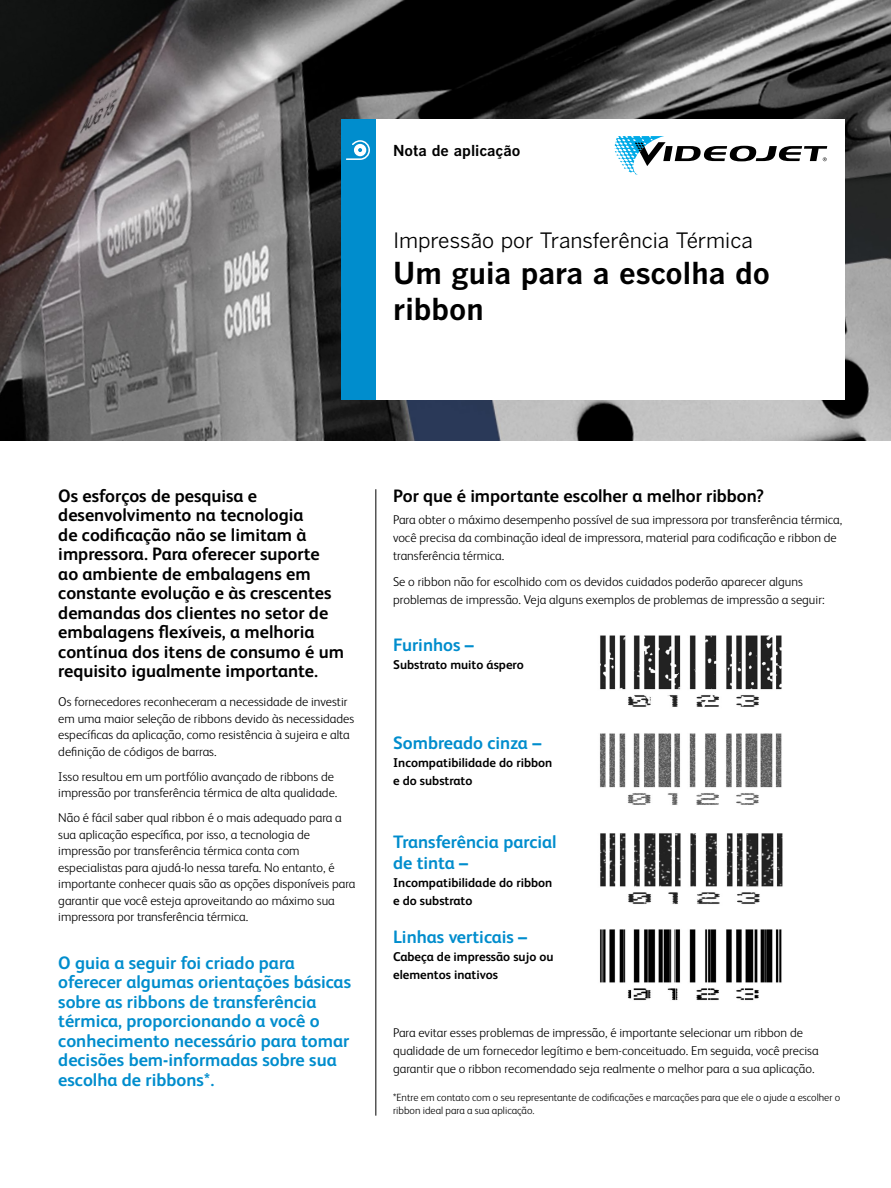
<style>
.page{position:relative;width:891px;height:1188px;background:#fff}
.page>*{position:absolute;margin:0;border:0;box-sizing:border-box;transform-origin:0 0}
.t1{font:30px/36px "Benton Got Bol";color:#000}
.t2{font:21px "Benton Got Reg";letter-spacing:-.005em;color:#000}
.t3{font:700 18px/19.5px "FS Albert";color:#000}
.t4{font:700 18px/19.5px "FS Albert";color:#008dcd}
.t5{font:15px "Benton Got Bol";color:#000}
.t6{font:300 12.75px/16.5px "FS Albert";color:#000}
.t7{font:700 12.75px/18px "FS Albert";color:#000}
.t8{font:300 10.5px/13.5px "FS Albert";color:#000}
</style>
<div class="page">
<img style="left:0;top:0;width:891px;height:441px">
<div style="left:376px;top:119px;width:469px;height:281px;background:#fff"></div>
<div style="left:341px;top:119px;width:35px;height:281px;background:#008dcd"></div>
<svg style="left:615px;top:136px;width:212px;height:39px"></svg>
<svg style="left:346px;top:140px;width:24px;height:20px"></svg>
<img style="left:600px;top:635px;width:182px;height:72px">
<img style="left:600px;top:733px;width:182px;height:72px">
<img style="left:600px;top:833px;width:183px;height:71px">
<img style="left:599px;top:929px;width:183px;height:72px">
<hr style="left:375px;top:489px;width:1px;height:627px;background:#000">
<p class="t5" style="left:393px;top:141px;width:129px">Nota de aplicação</p>
<h2 class="t2" style="left:393px;top:227px;width:361px">Impressão por Transferência Térmica</h2>
<h1 class="t1" style="left:393px;top:254px;width:378px">Um guia para a escolha do ribbon</h1>
<p class="t3" style="left:58px;top:486px;width:287px">Os esforços de pesquisa e desenvolvimento na tecnologia<br>de codificação não se limitam à impressora. Para oferecer suporte ao ambiente de embalagens em constante evolução e às crescentes demandas dos clientes no setor de embalagens flexíveis, a melhoria contínua dos itens de consumo é um requisito igualmente importante.</p>
<p class="t6" style="left:58px;top:694px;width:297px">Os fornecedores reconheceram a necessidade de investir em uma maior seleção de ribbons devido às necessidades específicas da aplicação, como resistência à sujeira e alta definição de códigos de barras.</p>
<p class="t6" style="left:58px;top:768px;width:281px">Isso resultou em um portfólio avançado de ribbons de impressão por transferência térmica de alta qualidade.</p>
<p class="t6" style="left:58px;top:810px;width:299px">Não é fácil saber qual ribbon é o mais adequado para a sua aplicação específica, por isso, a tecnologia de impressão por transferência térmica conta com especialistas para ajudá-lo nessa tarefa. No entanto, é importante conhecer quais são as opções disponíveis para garantir que você esteja aproveitando ao máximo sua impressora por transferência térmica.</p>
<h3 class="t4" style="left:58px;top:953px;width:294px">O guia a seguir foi criado para oferecer algumas orientações básicas sobre as ribbons de transferência térmica, proporcionando a você o conhecimento necessário para tomar decisões bem-informadas sobre sua escolha de ribbons*.</h3>
<h3 class="t3" style="left:393px;top:486px;width:373px">Por que é importante escolher a melhor ribbon?</h3>
<p class="t6" style="left:393px;top:510px;width:451px;line-height:18px">Para obter o máximo desempenho possível de sua impressora por transferência térmica, você precisa da combinação ideal de impressora, material para codificação e ribbon de transferência térmica.</p>
<p class="t6" style="left:393px;top:573px;width:433px;line-height:18px">Se o ribbon não for escolhido com os devidos cuidados poderão aparecer alguns problemas de impressão. Veja alguns exemplos de problemas de impressão a seguir:</p>
<h3 class="t4" style="left:393px;top:635px;width:82px">Furinhos –</h3>
<p class="t7" style="left:393px;top:655px;width:132px">Substrato muito áspero</p>
<h3 class="t4" style="left:393px;top:733px;width:150px">Sombreado cinza –</h3>
<p class="t7" style="left:393px;top:753px;width:161px">Incompatibilidade do ribbon e do substrato</p>
<h3 class="t4" style="left:393px;top:831px;width:165px;line-height:21px">Transferência parcial de tinta –</h3>
<p class="t7" style="left:393px;top:873px;width:161px">Incompatibilidade do ribbon e do substrato</p>
<h3 class="t4" style="left:393px;top:927px;width:136px">Linhas verticais –</h3>
<p class="t7" style="left:393px;top:947px;width:162px">Cabeça de impressão sujo ou elementos inativos</p>
<p class="t6" style="left:393px;top:1024px;width:427px;line-height:18px">Para evitar esses problemas de impressão, é importante selecionar um ribbon de qualidade de um fornecedor legítimo e bem-conceituado. Em seguida, você precisa garantir que o ribbon recomendado seja realmente o melhor para a sua aplicação.</p>
<p class="t8" style="left:393px;top:1091px;width:449px">*Entre em contato com o seu representante de codificações e marcações para que ele o ajude a escolher o ribbon ideal para a sua aplicação.</p>
</div>
